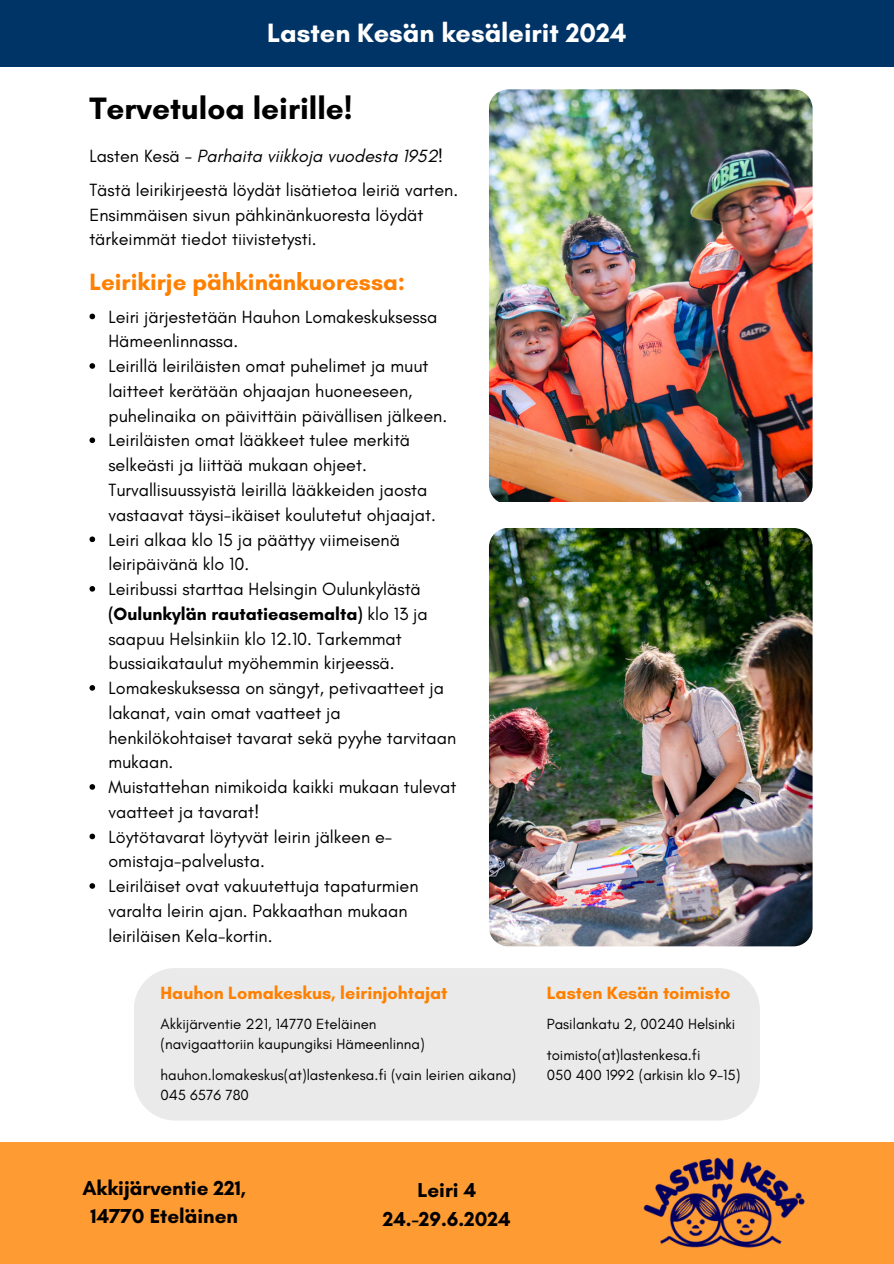
<style>
.page{position:relative;width:894px;height:1264px;background:#fff}
.page>*{position:absolute;margin:0;border:0;box-sizing:border-box;transform-origin:0 0}
.t1{font:700 31.5px "Glacial Indifference";color:#000}
.t2{font:700 27px "Glacial Indifference";color:#fff}
.t3{font:700 24px "Glacial Indifference";color:#ff8000}
.t4{font:700 20.55px/28.2px "Glacial Indifference";color:#000;text-align:center}
.t5{font:18px/24.8px "Glacial Indifference";color:#000}
.t6{font:700 18px "Glacial Indifference";color:#ff8000}
.t7{font:italic 18px "Glacial Indifference";color:#000}
.t8{font:15px "Glacial Indifference";color:#000}
.s1{font-style:normal}
.s2{font-weight:700}
</style>
<div class="page">
<div style="left:0;top:0;width:893px;height:66px;background:#036"></div>
<div style="left:134px;top:968px;width:625px;height:152px;background:#e9eae9"></div>
<svg style="left:89px;top:313px;width:6px;height:6px"></svg>
<svg style="left:89px;top:363px;width:6px;height:6px"></svg>
<svg style="left:89px;top:437px;width:6px;height:6px"></svg>
<svg style="left:89px;top:536px;width:6px;height:6px"></svg>
<svg style="left:89px;top:586px;width:6px;height:5px"></svg>
<svg style="left:89px;top:685px;width:6px;height:5px"></svg>
<svg style="left:89px;top:784px;width:6px;height:5px"></svg>
<svg style="left:89px;top:833px;width:6px;height:6px"></svg>
<svg style="left:89px;top:883px;width:6px;height:5px"></svg>
<div style="left:0;top:1142px;width:893px;height:121px;background:#ff9b33"></div>
<img style="left:643px;top:1157px;width:162px;height:91px">
<img style="left:489px;top:89px;width:323px;height:413px">
<img style="left:489px;top:528px;width:323px;height:418px;border-radius:19px">
<p class="t2" style="left:267px;top:17px;width:361px">Lasten Kesän kesäleirit 2024</p>
<p class="t1" style="left:89px;top:89px;width:265px">Tervetuloa leirille!</p>
<p class="t7" style="left:89px;top:145px;width:355px"><span class="s1">Lasten Kesä -</span> Parhaita viikkoja vuodesta 1952!</p>
<p class="t5" style="left:89px;top:177px;width:370px">Tästä leirikirjeestä löydät lisätietoa leiriä varten.<br>Ensimmäisen sivun pähkinänkuoresta löydät tärkeimmät tiedot tiivistetysti.</p>
<p class="t3" style="left:89px;top:267px;width:317px">Leirikirje pähkinänkuoressa:</p>
<p class="t5" style="left:108px;top:304px;width:330px">Leiri järjestetään Hauhon Lomakeskuksessa<br>Hämeenlinnassa.</p>
<p class="t5" style="left:108px;top:353px;width:340px">Leirillä leiriläisten omat puhelimet ja muut laitteet kerätään ohjaajan huoneeseen, puhelinaika on päivittäin päivällisen jälkeen.</p>
<p class="t5" style="left:108px;top:428px;width:329px">Leiriläisten omat lääkkeet tulee merkitä selkeästi ja liittää mukaan ohjeet.<br>Turvallisuussyistä leirillä lääkkeiden jaosta vastaavat täysi-ikäiset koulutetut ohjaajat.</p>
<h5 class="t5" style="left:108px;top:527px;width:293px">Leiri alkaa klo 15 ja päättyy viimeisenä leiripäivänä klo 10.</h5>
<h5 class="t5" style="left:108px;top:576px;width:321px">Leiribussi starttaa Helsingin Oulunkylästä <span class="s2">(Oulunkylän rautatieasemalta)</span> klo 13 ja saapuu Helsinkiin klo 12.10. Tarkemmat bussiaikataulut myöhemmin kirjeessä.</h5>
<p class="t5" style="left:108px;top:675px;width:349px">Lomakeskuksessa on sängyt, petivaatteet ja lakanat, vain omat vaatteet ja henkilökohtaiset tavarat sekä pyyhe tarvitaan mukaan.</p>
<p class="t5" style="left:108px;top:774px;width:349px">Muistattehan nimikoida kaikki mukaan tulevat vaatteet ja tavarat!</p>
<p class="t5" style="left:108px;top:824px;width:285px">Löytötavarat löytyvät leirin jälkeen e&shy;omistaja-palvelusta.</p>
<p class="t5" style="left:108px;top:873px;width:311px">Leiriläiset ovat vakuutettuja tapaturmien varalta leirin ajan. Pakkaathan mukaan leiriläisen Kela-kortin.</p>
<p class="t6" style="left:160px;top:981px;width:288px">Hauhon Lomakeskus, leirinjohtajat</p>
<h2 class="t8" style="left:160px;top:1014px;width:217px">Akkijärventie 221, 14770 Eteläinen</h2>
<h1 class="t8" style="left:160px;top:1035px;width:265px">(navigaattoriin kaupungiksi Hämeenlinna)</h1>
<h6 class="t8" style="left:160px;top:1065px;width:357px">hauhon.lomakeskus(at)lastenkesa.fi (vain leirien aikana)</h6>
<h6 class="t8" style="left:160px;top:1085px;width:90px">045 6576 780</h6>
<p class="t4" style="left:82px;top:1173px;width:165px">Akkijärventie 221,<br>14770 Eteläinen</p>
<h4 class="t4" style="left:383px;top:1175px;width:129px">Leiri 4<br>24.-29.6.2024</h4>
<p class="t6" style="left:546px;top:981px;width:185px">Lasten Kesän toimisto</p>
<h3 class="t8" style="left:546px;top:1014px;width:190px">Pasilankatu 2, 00240 Helsinki</h3>
<p class="t8" style="left:546px;top:1045px;width:155px">toimisto(at)lastenkesa.fi</p>
<p class="t8" style="left:546px;top:1065px;width:195px">050 400 1992 (arkisin klo 9-15)</p>
</div>
